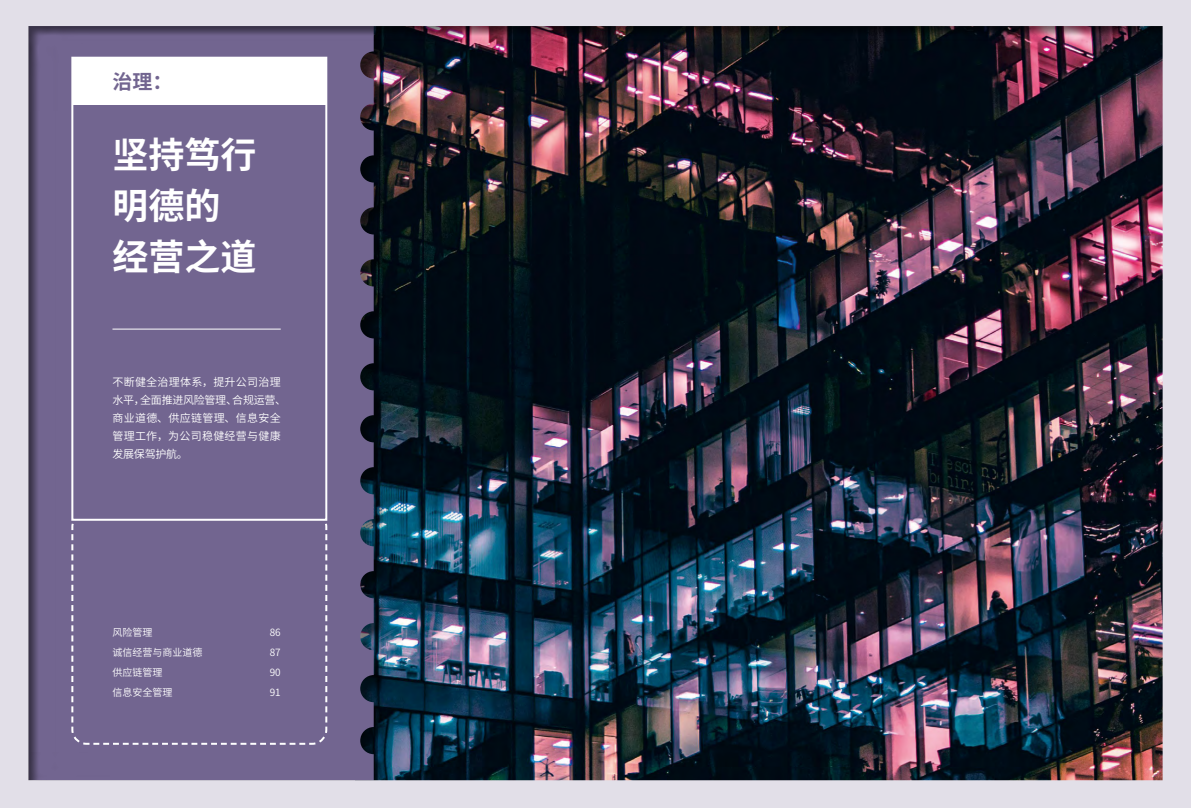
<style>
.page{position:relative;width:1191px;height:808px;background:#fff}
.page>*{position:absolute;margin:0;border:0;box-sizing:border-box;transform-origin:0 0}
.t1{font:700 36px/51px "Source Han Sans CN";color:#fff}
.t2{font:700 20px "Source Han Sans CN";color:#726590}
.t3{font:11px/18px "Source Han Sans CN";letter-spacing:.025em;color:#fff}
.t4{font:10px/20px "Source Han Sans CN";color:#fff}
</style>
<div class="page">
<img style="left:0;top:0;width:1191px;height:808px">
<hr style="left:112px;top:329px;width:169px;height:1px;background:#fff">
<h2 class="t2" style="left:112px;top:72px;width:61px">治理：</h2>
<h1 class="t1" style="left:112px;top:129px;width:145px">坚持笃行明德的经营之道</h1>
<p class="t3" style="left:112px;top:374px;width:175px">不断健全治理体系，提升公司治理水平，全面推进风险管理、合规运营、商业道德、供应链管理、信息安全管理工作，为公司稳健经营与健康发展保驾护航。</p>
<p class="t4" style="left:112px;top:622px;width:91px">风险管理<br>诚信经营与商业道德供应链管理<br>信息安全管理</p>
<p class="t4" style="left:270px;top:622px;width:12px;text-align:justify">86<br>87<br>90<br>91</p>
</div>
